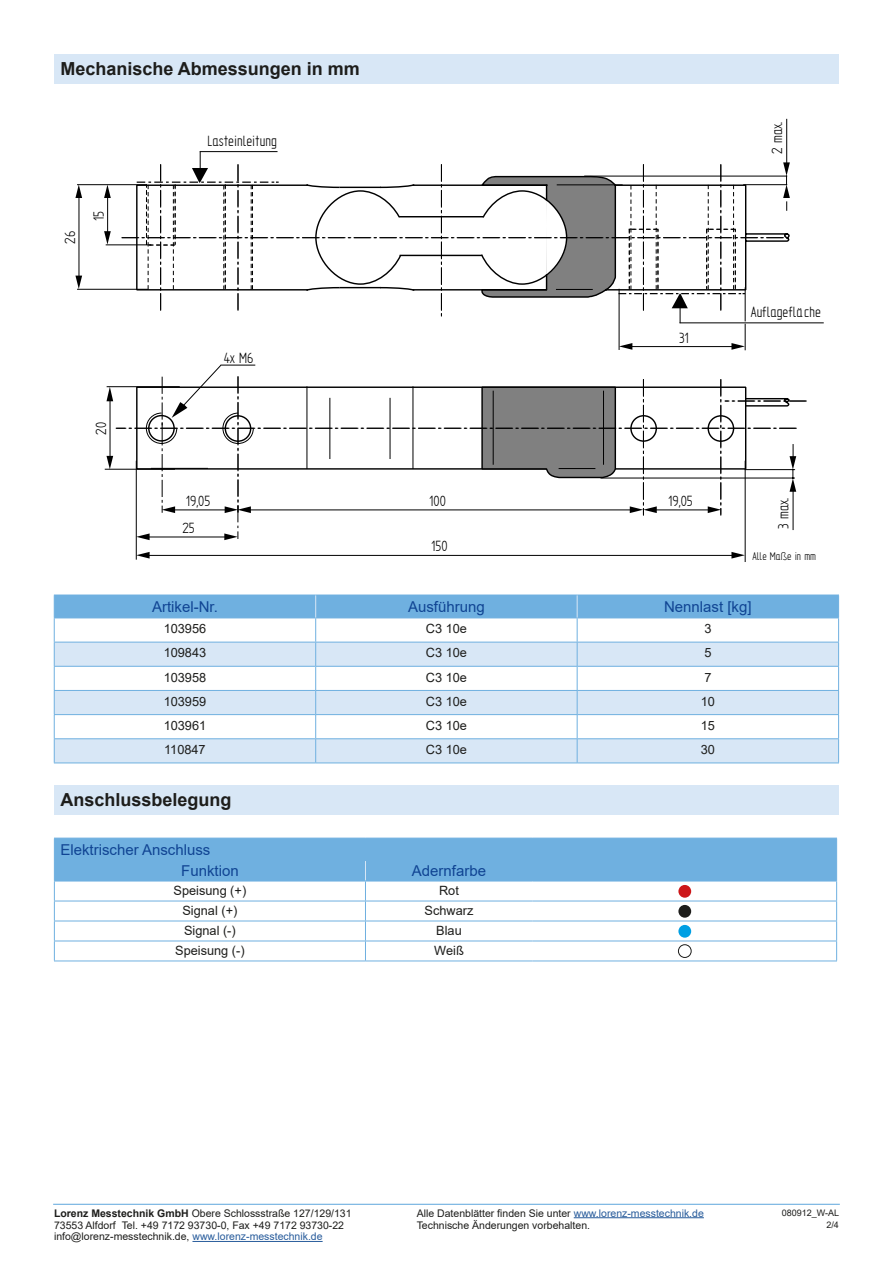
<style>
.page{position:relative;width:893px;height:1263px;background:#fff}
.page>*{position:absolute;margin:0;border:0;box-sizing:border-box;transform-origin:0 0}
.t1{font:700 18px "Arial";color:#1d1d1b}
.t2{font:16.8px "Solid Edge ISOCE";color:#000}
.t3{font:15px/21.1px "Arial";color:#104493}
.t4{font:12.75px "Arial";color:#1d1d1b}
.t5{font:12.6px "Solid Edge ISOCE";color:#000}
.t6{font:10.5px/12.6px "Arial";color:#1d1d1b}
.t7{font:9px/12.6px "Arial";color:#1d1d1b;text-align:right}
.s1{font-weight:700}
.s2{color:#275b9b}
</style>
<div class="page">
<hr style="left:53px;top:1204px;width:787px;height:1px;background:#6fb0e0">
<hr style="left:192px;top:1241px;width:131px;height:1px;background:#275b9b">
<hr style="left:574px;top:1217px;width:130px;height:1px;background:#275b9b">
<div style="left:54px;top:54px;width:785px;height:30px;background:#d8e7f6"></div>
<div style="left:54px;top:784px;width:785px;height:30px;background:#d8e7f6"></div>
<hr style="left:54px;top:960px;width:311px;height:1px;background:#6fb0e0">
<hr style="left:365px;top:960px;width:168px;height:1px;background:#6fb0e0">
<hr style="left:533px;top:960px;width:304px;height:1px;background:#6fb0e0">
<svg style="left:54px;top:838px;width:783px;height:122px"></svg>
<hr style="left:54px;top:881px;width:311px;height:1px;background:#6fb0e0">
<hr style="left:365px;top:881px;width:168px;height:1px;background:#6fb0e0">
<hr style="left:533px;top:881px;width:304px;height:1px;background:#6fb0e0">
<div style="left:678px;top:885px;width:13px;height:13px;background:#cd1719;border-radius:50%"></div>
<div style="left:678px;top:905px;width:13px;height:13px;background:#1d1d1b;border-radius:50%"></div>
<div style="left:678px;top:925px;width:13px;height:13px;background:#009fe3;border-radius:50%"></div>
<div style="left:678px;top:945px;width:13px;height:12px;background:#fff;border-radius:50%"></div>
<div style="left:678px;top:944px;width:13px;height:14px;border:1px solid #1d1d1b;border-radius:50%"></div>
<hr style="left:136px;top:461px;width:1px;height:98px;background:#000">
<svg style="left:136px;top:552px;width:14px;height:7px"></svg>
<svg style="left:731px;top:552px;width:14px;height:7px"></svg>
<hr style="left:147px;top:555px;width:585px;height:1px;background:#000">
<hr style="left:745px;top:461px;width:1px;height:100px;background:#000">
<hr style="left:106px;top:245px;width:45px;height:1px;background:#000">
<svg style="left:104px;top:231px;width:7px;height:14px"></svg>
<svg style="left:104px;top:185px;width:7px;height:13px"></svg>
<hr style="left:107px;top:195px;width:1px;height:40px;background:#000">
<hr style="left:78px;top:184px;width:68px;height:1px;background:#000">
<hr style="left:78px;top:289px;width:70px;height:1px;background:#000">
<svg style="left:75px;top:276px;width:7px;height:13px"></svg>
<svg style="left:75px;top:185px;width:7px;height:13px"></svg>
<hr style="left:79px;top:196px;width:1px;height:82px;background:#000">
<hr style="left:105px;top:469px;width:69px;height:1px;background:#000">
<hr style="left:786px;top:119px;width:1px;height:47px;background:#000">
<svg style="left:106px;top:364px;width:701px;height:176px"></svg>
<hr style="left:172px;top:510px;width:54px;height:1px;background:#000">
<hr style="left:200px;top:151px;width:77px;height:1px;background:#000">
<svg style="left:121px;top:152px;width:669px;height:198px"></svg>
<hr style="left:680px;top:323px;width:143px;height:1px;background:#000">
<hr style="left:54px;top:762px;width:262px;height:1px;background:#6fb0e0">
<hr style="left:316px;top:762px;width:261px;height:1px;background:#6fb0e0">
<hr style="left:577px;top:762px;width:262px;height:1px;background:#6fb0e0">
<svg style="left:54px;top:595px;width:785px;height:167px"></svg>
<h1 class="t1" style="left:60px;top:56px;width:301px">Mechanische Abmessungen in mm</h1>
<h2 class="t2" style="left:61px;top:244px;width:14px;rotate:-90deg">26</h2>
<h2 class="t2" style="left:90px;top:221px;width:12px;rotate:-90deg">15</h2>
<h2 class="t2" style="left:93px;top:435px;width:14px;rotate:-90deg">20</h2>
<h2 class="t2" style="left:207px;top:132px;width:71px">Lasteinleitung</h2>
<h2 class="t2" style="left:224px;top:349px;width:31px">4x M6</h2>
<h2 class="t2" style="left:186px;top:492px;width:26px">19,05</h2>
<h2 class="t2" style="left:182px;top:519px;width:14px">25</h2>
<h2 class="t2" style="left:429px;top:492px;width:18px">100</h2>
<h2 class="t2" style="left:431px;top:538px;width:18px">150</h2>
<h2 class="t2" style="left:768px;top:154px;width:33px;rotate:-90deg">2 max.</h2>
<h2 class="t2" style="left:679px;top:329px;width:11px">31</h2>
<h2 class="t2" style="left:751px;top:303px;width:71px">Auflagefläche</h2>
<h2 class="t2" style="left:668px;top:492px;width:26px">19,05</h2>
<h2 class="t2" style="left:775px;top:529px;width:32px;rotate:-90deg">3 max.</h2>
<p class="t5" style="left:753px;top:550px;width:65px">Alle Maße in mm</p>
<h3 class="t3" style="left:152px;top:596px;width:67px">Artikel-Nr.</h3>
<h3 class="t3" style="left:408px;top:596px;width:78px">Ausführung</h3>
<h3 class="t3" style="left:664px;top:596px;width:89px">Nennlast [kg]</h3>
<p class="t4" style="left:164px;top:620px;width:44px">103956</p>
<p class="t4" style="left:426px;top:620px;width:43px">C3 10e</p>
<p class="t4" style="left:704px;top:620px;width:9px">3</p>
<p class="t4" style="left:164px;top:644px;width:44px">109843</p>
<p class="t4" style="left:426px;top:644px;width:43px">C3 10e</p>
<p class="t4" style="left:704px;top:644px;width:9px">5</p>
<p class="t4" style="left:164px;top:668px;width:44px">103958</p>
<p class="t4" style="left:426px;top:668px;width:43px">C3 10e</p>
<p class="t4" style="left:704px;top:668px;width:9px">7</p>
<p class="t4" style="left:164px;top:692px;width:44px">103959</p>
<p class="t4" style="left:426px;top:692px;width:43px">C3 10e</p>
<p class="t4" style="left:701px;top:692px;width:16px">10</p>
<p class="t4" style="left:164px;top:717px;width:44px">103961</p>
<p class="t4" style="left:426px;top:717px;width:43px">C3 10e</p>
<p class="t4" style="left:701px;top:717px;width:16px">15</p>
<p class="t4" style="left:164px;top:741px;width:43px">110847</p>
<p class="t4" style="left:426px;top:741px;width:43px">C3 10e</p>
<p class="t4" style="left:701px;top:741px;width:16px">30</p>
<h1 class="t1" style="left:60px;top:787px;width:173px">Anschlussbelegung</h1>
<h3 class="t3" style="left:181px;top:839px;width:59px;text-indent:-121px">Elektrischer Anschluss<br>Funktion</h3>
<h3 class="t3" style="left:412px;top:860px;width:76px">Adernfarbe</h3>
<p class="t4" style="left:174px;top:881px;width:74px">Speisung (+)</p>
<p class="t4" style="left:439px;top:881px;width:21px">Rot</p>
<p class="t4" style="left:182px;top:901px;width:56px">Signal (+)</p>
<p class="t4" style="left:425px;top:901px;width:50px">Schwarz</p>
<p class="t4" style="left:184px;top:921px;width:53px">Signal (-)</p>
<p class="t4" style="left:436px;top:921px;width:27px">Blau</p>
<p class="t4" style="left:175px;top:941px;width:71px">Speisung (-)</p>
<p class="t4" style="left:434px;top:941px;width:31px">Weiß</p>
<p class="t6" style="left:54px;top:1206px;width:299px"><span class="s1">Lorenz Messtechnik GmbH</span> Obere Schlossstraße 127/129/131<br>73553 Alfdorf Tel. +49 7172 93730-0, Fax +49 7172 93730-22</p>
<p class="t6" style="left:54px;top:1230px;width:270px">info@lorenz-messtechnik.de, <span class="s2">www.lorenz-messtechnik.de</span></p>
<p class="t6" style="left:417px;top:1206px;width:289px">Alle Datenblätter finden Sie unter <span class="s2">www.lorenz-messtechnik.de<br></span>Technische Änderungen vorbehalten.</p>
<p class="t7" style="left:782px;top:1206px;width:59px">080912_W-AL<br>2/4</p>
</div>
